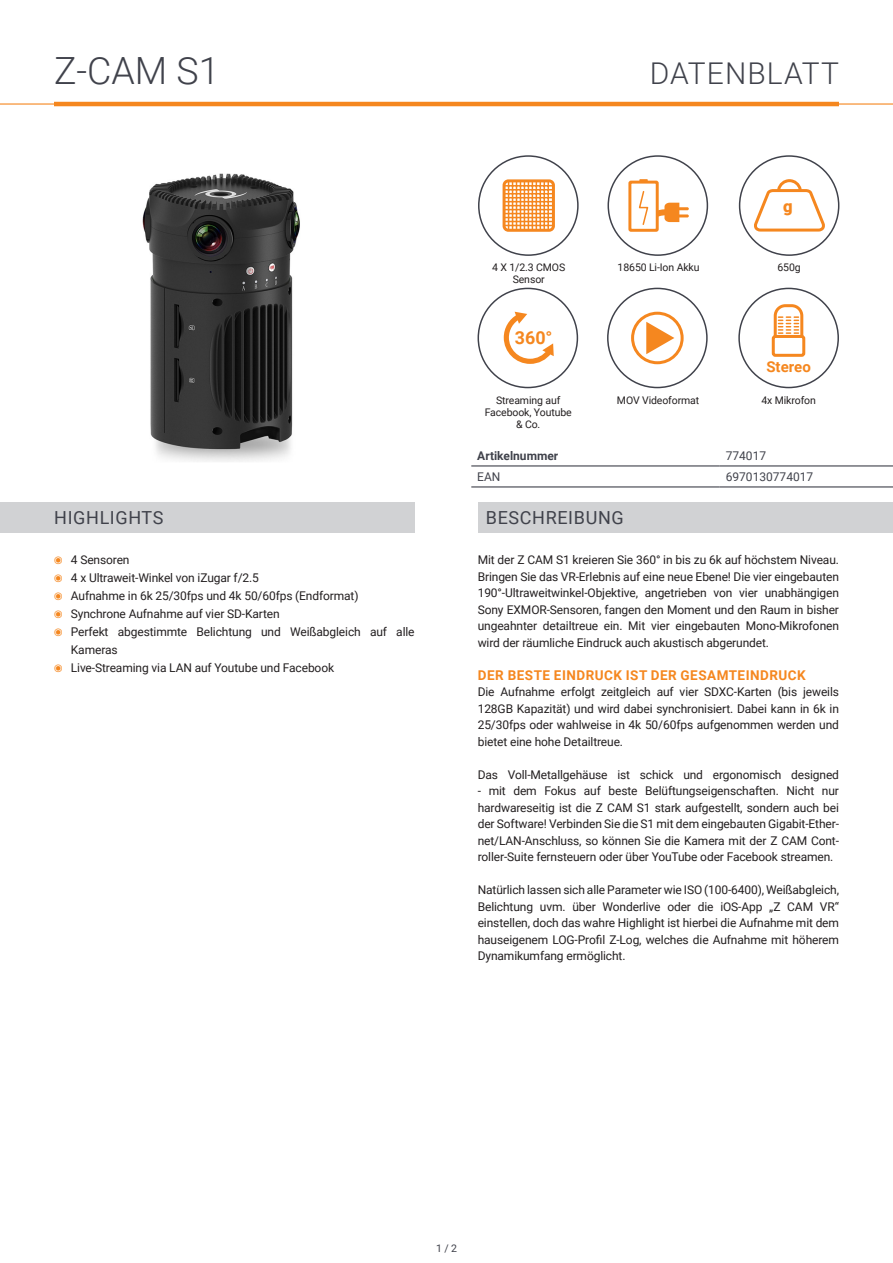
<style>
.page{position:relative;width:893px;height:1263px;background:#fff}
.page>*{position:absolute;margin:0;border:0;box-sizing:border-box;transform-origin:0 0}
.t1{font:300 37.5px "Roboto";color:#40424b}
.t2{font:300 30px "Roboto";letter-spacing:.035em;color:#40424b}
.t3{font:18px "Roboto";letter-spacing:.035em;color:#40424b}
.t4{font:700 17.85px "Roboto";color:#f5871f}
.Zelle{font:900 16.5px "Roboto";color:#f5871f}
.t5{font:700 15px "Roboto";color:#f5871f}
.t6{font:700 13.5px "Roboto";letter-spacing:.035em;color:#f5871f}
.t7{font:12px/16.5px "Roboto";letter-spacing:-.01em;color:#231f20;text-align:justify}
.Zelle-2{font:12px "Roboto";color:#40424b}
.dunkelgrau{font:700 12px "Roboto";color:#40424b}
.t8{font:10.5px/12px "Roboto";letter-spacing:-.01em;color:#231f20;text-align:center}
.t9{font:10.5px "Roboto";color:#40424b}
.s1{color:#f5871f}
</style>
<div class="page">
<hr style="left:0;top:103px;width:893px;height:2px;background:#f5871f">
<hr style="left:54px;top:102px;width:785px;height:4px;background:#f5871f">
<div style="left:478px;top:502px;width:415px;height:30px;background:#d1d2d4"></div>
<div style="left:0;top:502px;width:415px;height:30px;background:#d1d2d4"></div>
<div style="left:739px;top:155px;width:100px;height:101px;border:2px solid #40424b;border-radius:50%"></div>
<div style="left:478px;top:155px;width:101px;height:101px;border:2px solid #40424b;border-radius:50%"></div>
<div style="left:607px;top:155px;width:101px;height:101px;border:2px solid #40424b;border-radius:50%"></div>
<div style="left:477px;top:288px;width:101px;height:100px;border:2px solid #40424b;border-radius:50%"></div>
<div style="left:607px;top:288px;width:101px;height:100px;border:2px solid #40424b;border-radius:50%"></div>
<div style="left:738px;top:288px;width:101px;height:100px;border:2px solid #40424b;border-radius:50%"></div>
<div style="left:503px;top:179px;width:52px;height:53px;border:3px solid #f5871f;border-radius:4px"></div>
<hr style="left:528px;top:180px;width:1px;height:50px;background:#f5871f">
<hr style="left:508px;top:180px;width:1px;height:50px;background:#f5871f">
<hr style="left:512px;top:180px;width:1px;height:50px;background:#f5871f">
<hr style="left:516px;top:180px;width:1px;height:50px;background:#f5871f">
<hr style="left:520px;top:180px;width:1px;height:50px;background:#f5871f">
<hr style="left:524px;top:180px;width:1px;height:50px;background:#f5871f">
<hr style="left:532px;top:180px;width:1px;height:50px;background:#f5871f">
<hr style="left:536px;top:180px;width:1px;height:50px;background:#f5871f">
<hr style="left:540px;top:180px;width:1px;height:50px;background:#f5871f">
<hr style="left:543px;top:180px;width:2px;height:50px;background:#f5871f">
<hr style="left:547px;top:180px;width:2px;height:50px;background:#f5871f">
<hr style="left:504px;top:205px;width:49px;height:1px;background:#f5871f">
<hr style="left:504px;top:185px;width:49px;height:2px;background:#f5871f">
<hr style="left:504px;top:189px;width:49px;height:1px;background:#f5871f">
<hr style="left:504px;top:193px;width:49px;height:1px;background:#f5871f">
<hr style="left:504px;top:197px;width:49px;height:1px;background:#f5871f">
<hr style="left:504px;top:201px;width:49px;height:1px;background:#f5871f">
<hr style="left:504px;top:209px;width:49px;height:1px;background:#f5871f">
<hr style="left:504px;top:213px;width:49px;height:1px;background:#f5871f">
<hr style="left:504px;top:217px;width:49px;height:1px;background:#f5871f">
<hr style="left:504px;top:221px;width:49px;height:1px;background:#f5871f">
<hr style="left:504px;top:225px;width:49px;height:1px;background:#f5871f">
<div style="left:774px;top:304px;width:29px;height:46px;border:3px solid #f5871f;border-radius:10px"></div>
<div style="left:773px;top:336px;width:31px;height:19px;background:#fff;border-radius:2px"></div>
<div style="left:772px;top:335px;width:33px;height:22px;border:3px solid #f5871f;border-radius:2px"></div>
<svg style="left:778px;top:316px;width:20px;height:18px"></svg>
<hr style="left:471px;top:465px;width:249px;height:1px;background:#40424b">
<hr style="left:720px;top:465px;width:173px;height:1px;background:#40424b">
<hr style="left:471px;top:486px;width:249px;height:1px;background:#40424b">
<hr style="left:720px;top:486px;width:173px;height:1px;background:#40424b">
<hr style="left:675px;top:207px;width:14px;height:3px;background:#f5871f;border-radius:2px">
<hr style="left:675px;top:214px;width:14px;height:3px;background:#f5871f;border-radius:2px">
<svg style="left:638px;top:191px;width:41px;height:34px"></svg>
<div style="left:628px;top:181px;width:31px;height:51px;border:3px solid #f5871f"></div>
<svg style="left:639px;top:179px;width:9px;height:3px"></svg>
<svg style="left:754px;top:179px;width:71px;height:53px"></svg>
<svg style="left:631px;top:312px;width:53px;height:52px"></svg>
<svg style="left:503px;top:311px;width:51px;height:53px"></svg>
<img style="left:142px;top:173px;width:158px;height:289px">
<h1 class="t1" style="left:54px;top:45px;width:167px">Z-CAM S1</h1>
<h2 class="t2" style="left:650px;top:53px;width:191px">DATENBLATT</h2>
<p class="Zelle" style="left:783px;top:195px;width:11px">g</p>
<p class="t8" style="left:618px;top:261px;width:84px">18650 Li-Ion Akku</p>
<p class="t8" style="left:492px;top:261px;width:75px">4 X 1/2.3 CMOS</p>
<p class="t8" style="left:777px;top:261px;width:25px">650g</p>
<p class="t8" style="left:513px;top:273px;width:34px">Sensor</p>
<h3 class="t4" style="left:515px;top:325px;width:39px">360°</h3>
<p class="t5" style="left:766px;top:356px;width:46px">Stereo</p>
<p class="t8" style="left:496px;top:394px;width:66px">Streaming auf</p>
<p class="t8" style="left:761px;top:394px;width:56px">4x Mikrofon</p>
<p class="t8" style="left:485px;top:406px;width:88px">Facebook, Youtube &amp; Co.</p>
<p class="t8" style="left:617px;top:394px;width:84px">MOV Videoformat</p>
<p class="dunkelgrau" style="left:477px;top:447px;width:83px">Artikelnummer</p>
<p class="Zelle-2" style="left:726px;top:447px;width:42px">774017</p>
<p class="Zelle-2" style="left:477px;top:468px;width:25px">EAN</p>
<p class="Zelle-2" style="left:726px;top:468px;width:89px">6970130774017</p>
<p class="t3" style="left:54px;top:505px;width:111px">HIGHLIGHTS</p>
<p class="t3" style="left:486px;top:505px;width:139px">BESCHREIBUNG</p>
<p class="t7" style="left:478px;top:551px;width:363px">Mit der Z CAM S1 kreieren Sie 360° in bis zu 6k auf höchstem Niveau.<br>Bringen Sie das VR-Erlebnis auf eine neue Ebene! Die vier eingebauten 190°-Ultraweitwinkel-Objektive, angetrieben von vier unabhängigen Sony EXMOR-Sensoren, fangen den Moment und den Raum in bisher ungeahnter detailtreue ein. Mit vier eingebauten Mono-Mikrofonen wird der räumliche Eindruck auch akustisch abgerundet.</p>
<p class="t6" style="left:478px;top:665px;width:329px">DER BESTE EINDRUCK IST DER GESAMTEINDRUCK</p>
<p class="t7" style="left:478px;top:683px;width:363px">Die Aufnahme erfolgt zeitgleich auf vier SDXC-Karten (bis jeweils 128GB Kapazität) und wird dabei synchronisiert. Dabei kann in 6k in 25/30fps oder wahlweise in 4k 50/60fps aufgenommen werden und bietet eine hohe Detailtreue.</p>
<p class="t7" style="left:478px;top:766px;width:363px">Das Voll-Metallgehäuse ist schick und ergonomisch designed</p>
<p class="t7" style="left:478px;top:782px;width:363px">- mit dem Fokus auf beste Belüftungseigenschaften. Nicht nur hardwareseitig ist die Z CAM S1 stark aufgestellt, sondern auch bei der Software! Verbinden Sie die S1 mit dem eingebauten Gigabit-Ether&shy;net/LAN-Anschluss, so können Sie die Kamera mit der Z CAM Cont&shy;roller-Suite fernsteuern oder über YouTube oder Facebook streamen.</p>
<p class="t7" style="left:478px;top:881px;width:363px">Natürlich lassen sich alle Parameter wie ISO (100-6400), Weißabgleich, Belichtung uvm. über Wonderlive oder die iOS-App „Z CAM VR“ einstellen, doch das wahre Highlight ist hierbei die Aufnahme mit dem hauseigenem LOG-Profil Z-Log, welches die Aufnahme mit höherem Dynamikumfang ermöglicht.</p>
<p class="t7" style="left:54px;top:551px;width:77px"><span class="s1">◉</span> 4 Sensoren</p>
<p class="t7" style="left:54px;top:569px;width:207px"><span class="s1">◉</span> 4 x Ultraweit-Winkel von iZugar f/2.5</p>
<p class="t7" style="left:54px;top:587px;width:306px"><span class="s1">◉</span> Aufnahme in 6k 25/30fps und 4k 50/60fps (Endformat)</p>
<p class="t7" style="left:54px;top:605px;width:227px"><span class="s1">◉</span> Synchrone Aufnahme auf vier SD-Karten</p>
<p class="t7" style="left:71px;top:622px;width:345px;line-height:18px;text-indent:-17px"><span class="s1">◉</span> Perfekt abgestimmte Belichtung und Weißabgleich auf alle<br>Kameras</p>
<p class="t7" style="left:54px;top:659px;width:282px"><span class="s1">◉</span> Live-Streaming via LAN auf Youtube und Facebook</p>
<p class="t9" style="left:436px;top:1241px;width:22px">1 / 2</p>
</div>
